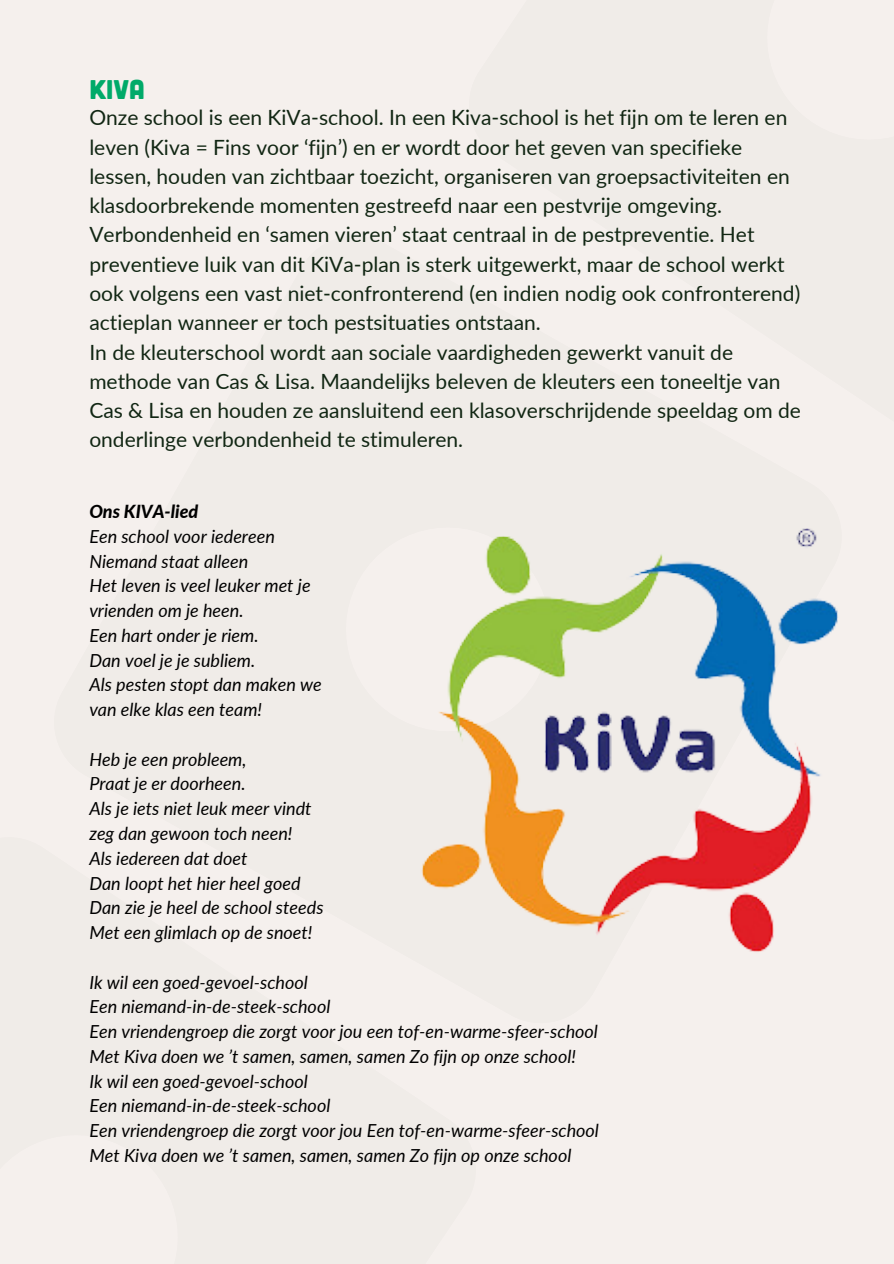
<style>
.page{position:relative;width:894px;height:1264px;background:#fff}
.page>*{position:absolute;margin:0;border:0;box-sizing:border-box;transform-origin:0 0}
.t1{font:27px "Cubano";color:#00aa69}
.t2{font:21px/29.2px "Lato";color:#112613}
.t3{font:italic 18px "Lato";color:#000}
.t4{font:italic 800 18px "Lato";color:#000}
</style>
<div class="page">
<div style="left:0;top:0;width:893px;height:1263px;background:#f5f0ed"></div>
<img style="left:421px;top:528px;width:417px;height:424px">
<h2 class="t1" style="left:89px;top:72px;width:57px">KIVA</h2>
<h1 class="t2" style="left:89px;top:103px;width:713px">Onze school is een KiVa-school. In een Kiva-school is het fijn om te leren en leven (Kiva = Fins voor ‘fijn’) en er wordt door het geven van specifieke lessen, houden van zichtbaar toezicht, organiseren van groepsactiviteiten en klasdoorbrekende momenten gestreefd naar een pestvrije omgeving.<br>Verbondenheid en ‘samen vieren’ staat centraal in de pestpreventie. Het preventieve luik van dit KiVa-plan is sterk uitgewerkt, maar de school werkt ook volgens een vast niet-confronterend (en indien nodig ook confronterend) actieplan wanneer er toch pestsituaties ontstaan.<br>In de kleuterschool wordt aan sociale vaardigheden gewerkt vanuit de methode van Cas &amp; Lisa. Maandelijks beleven de kleuters een toneeltje van Cas &amp; Lisa en houden ze aansluitend een klasoverschrijdende speeldag om de onderlinge verbondenheid te stimuleren.</h1>
<p class="t4" style="left:89px;top:500px;width:110px">Ons KIVA-lied</p>
<p class="t3" style="left:89px;top:525px;width:187px">Een school voor iedereen</p>
<p class="t3" style="left:89px;top:550px;width:160px">Niemand staat alleen</p>
<p class="t3" style="left:89px;top:574px;width:223px">Het leven is veel leuker met je</p>
<p class="t3" style="left:89px;top:599px;width:156px">vrienden om je heen.</p>
<p class="t3" style="left:89px;top:624px;width:171px">Een hart onder je riem.</p>
<p class="t3" style="left:89px;top:649px;width:167px">Dan voel je je subliem.</p>
<p class="t3" style="left:89px;top:673px;width:234px">Als pesten stopt dan maken we</p>
<p class="t3" style="left:89px;top:698px;width:174px">van elke klas een team!</p>
<p class="t3" style="left:89px;top:748px;width:159px">Heb je een probleem,</p>
<p class="t3" style="left:89px;top:772px;width:158px">Praat je er doorheen.</p>
<p class="t3" style="left:89px;top:797px;width:224px">Als je iets niet leuk meer vindt</p>
<p class="t3" style="left:89px;top:822px;width:204px">zeg dan gewoon toch neen!</p>
<p class="t3" style="left:89px;top:847px;width:160px">Als iedereen dat doet</p>
<p class="t3" style="left:89px;top:871px;width:213px">Dan loopt het hier heel goed</p>
<p class="t3" style="left:89px;top:896px;width:235px">Dan zie je heel de school steeds</p>
<p class="t3" style="left:89px;top:921px;width:224px">Met een glimlach op de snoet!</p>
<p class="t3" style="left:89px;top:970px;width:220px">Ik wil een goed-gevoel-school</p>
<p class="t3" style="left:89px;top:995px;width:242px">Een niemand-in-de-steek-school</p>
<p class="t3" style="left:89px;top:1020px;width:510px">Een vriendengroep die zorgt voor jou een tof-en-warme-sfeer-school</p>
<p class="t3" style="left:89px;top:1045px;width:488px">Met Kiva doen we ’t samen, samen, samen Zo fijn op onze school!</p>
<p class="t3" style="left:89px;top:1069px;width:220px">Ik wil een goed-gevoel-school</p>
<p class="t3" style="left:89px;top:1094px;width:242px">Een niemand-in-de-steek-school</p>
<p class="t3" style="left:89px;top:1119px;width:511px">Een vriendengroep die zorgt voor jou Een tof-en-warme-sfeer-school</p>
<p class="t3" style="left:89px;top:1144px;width:483px">Met Kiva doen we ’t samen, samen, samen Zo fijn op onze school</p>
</div>
